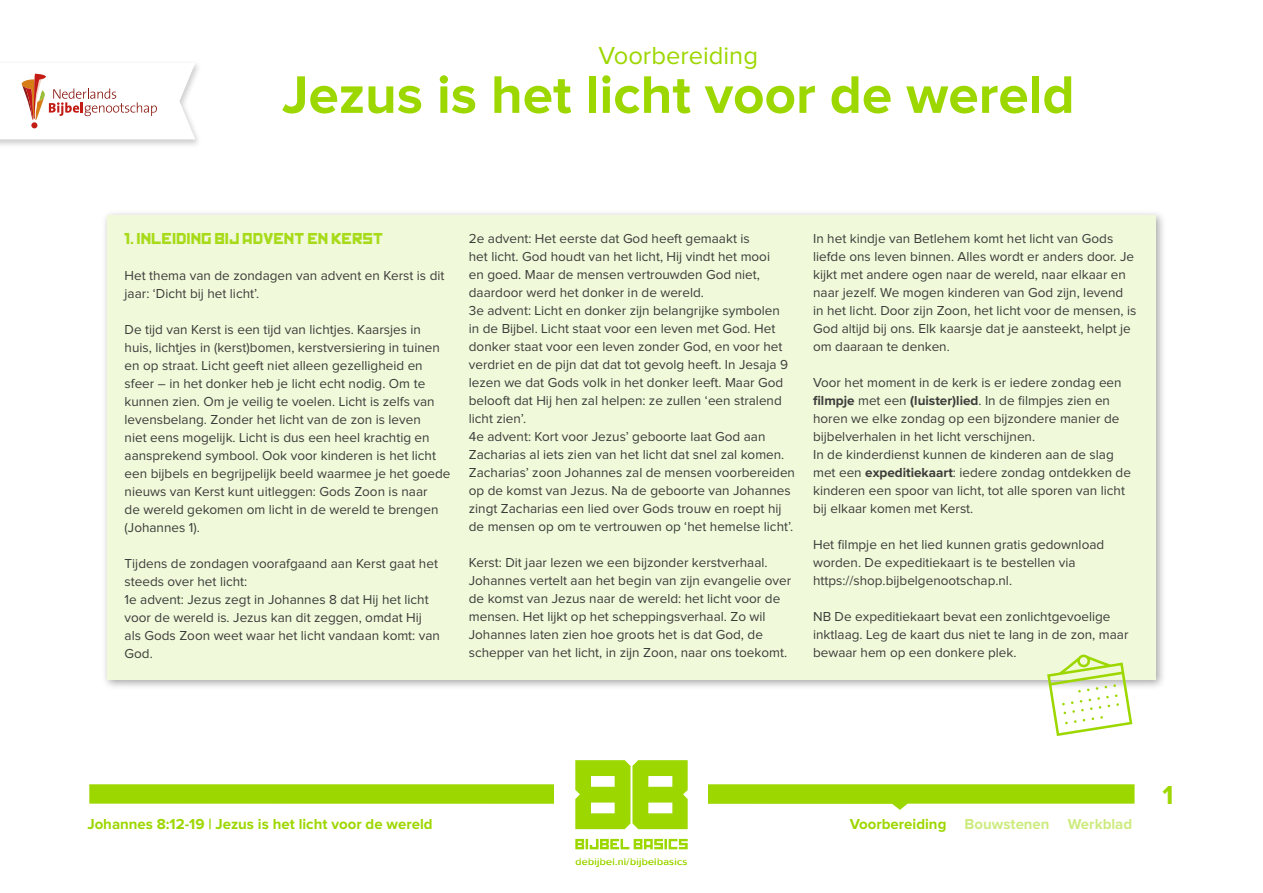
<style>
.page{position:relative;width:1263px;height:893px;background:#fff}
.page>*{position:absolute;margin:0;border:0;box-sizing:border-box;transform-origin:0 0}
.t1{font:700 54.75px "Proxima Nova";color:#9dd700}
.t2{font:700 27px "Proxima Nova";color:#9dd700}
.t3{font:25.5px "Proxima Nova";color:#9dd700}
.t4{font:700 15px "Proxima Nova";color:#9dd700}
.t5{font:15px "Kremlin";color:#a7db1a}
.t6{font:700 15px "Proxima Nova";color:#ceeb80}
.t7{font:13.5px/18px "Proxima Nova";color:#3c3c3b}
.t8{font:10.5px "Proxima Nova";letter-spacing:.03em;color:#9dd700}
.s1{font-weight:700}
.s2{color:#ceeb80}
</style>
<div class="page">
<svg style="left:575px;top:839px;width:113px;height:10px"></svg>
<svg style="left:89px;top:760px;width:1045px;height:69px"></svg>
<div style="left:0;top:60px;width:202px;height:88px;background:#000;opacity:.2"></div>
<svg style="left:0;top:63px;width:195px;height:76px"></svg>
<div style="left:101px;top:209px;width:1065px;height:481px;background:#000;opacity:.35"></div>
<div style="left:108px;top:216px;width:1048px;height:464px;background:#f0f9d9"></div>
<svg style="left:1047px;top:655px;width:85px;height:81px"></svg>
<h3 class="t3" style="left:598px;top:44px;width:161px">Voorbereiding</h3>
<h1 class="t1" style="left:282px;top:70px;width:794px">Jezus is het licht voor de wereld</h1>
<p class="t5" style="left:125px;top:233px;width:261px">1. INLEIDING BIJ ADVENT EN KERST</p>
<p class="t7" style="left:125px;top:267px;width:321px">Het thema van de zondagen van advent en Kerst is dit jaar: ‘Dicht bij het licht’.</p>
<p class="t7" style="left:125px;top:321px;width:327px">De tijd van Kerst is een tijd van lichtjes. Kaarsjes in huis, lichtjes in (kerst)bomen, kerstversiering in tuinen en op straat. Licht geeft niet alleen gezelligheid en sfeer – in het donker heb je licht echt nodig. Om te kunnen zien. Om je veilig te voelen. Licht is zelfs van levensbelang. Zonder het licht van de zon is leven<br>niet eens mogelijk. Licht is dus een heel krachtig en aansprekend symbool. Ook voor kinderen is het licht een bijbels en begrijpelijk beeld waarmee je het goede nieuws van Kerst kunt uitleggen: Gods Zoon is naar<br>de wereld gekomen om licht in de wereld te brengen (Johannes 1).</p>
<p class="t7" style="left:125px;top:555px;width:317px">Tijdens de zondagen voorafgaand aan Kerst gaat het steeds over het licht:<br>1e advent: Jezus zegt in Johannes 8 dat Hij het licht voor de wereld is. Jezus kan dit zeggen, omdat Hij als Gods Zoon weet waar het licht vandaan komt: van God.</p>
<p class="t7" style="left:469px;top:230px;width:328px">2e advent: Het eerste dat God heeft gemaakt is<br>het licht. God houdt van het licht, Hij vindt het mooi<br>en goed. Maar de mensen vertrouwden God niet, daardoor werd het donker in de wereld.<br>3e advent: Licht en donker zijn belangrijke symbolen<br>in de Bijbel. Licht staat voor een leven met God. Het donker staat voor een leven zonder God, en voor het verdriet en de pijn dat dat tot gevolg heeft. In Jesaja 9 lezen we dat Gods volk in het donker leeft. Maar God belooft dat Hij hen zal helpen: ze zullen ‘een stralend licht zien’.<br>4e advent: Kort voor Jezus’ geboorte laat God aan Zacharias al iets zien van het licht dat snel zal komen.<br>Zacharias’ zoon Johannes zal de mensen voorbereiden op de komst van Jezus. Na de geboorte van Johannes zingt Zacharias een lied over Gods trouw en roept hij de mensen op om te vertrouwen op ‘het hemelse licht’.</p>
<p class="t7" style="left:469px;top:554px;width:324px">Kerst: Dit jaar lezen we een bijzonder kerstverhaal.<br>Johannes vertelt aan het begin van zijn evangelie over de komst van Jezus naar de wereld: het licht voor de mensen. Het lijkt op het scheppingsverhaal. Zo wil Johannes laten zien hoe groots het is dat God, de schepper van het licht, in zijn Zoon, naar ons toekomt.</p>
<p class="t7" style="left:813px;top:230px;width:325px">In het kindje van Betlehem komt het licht van Gods liefde ons leven binnen. Alles wordt er anders door. Je kijkt met andere ogen naar de wereld, naar elkaar en naar jezelf. We mogen kinderen van God zijn, levend in het licht. Door zijn Zoon, het licht voor de mensen, is God altijd bij ons. Elk kaarsje dat je aansteekt, helpt je om daaraan te denken.</p>
<p class="t7" style="left:813px;top:374px;width:319px">Voor het moment in de kerk is er iedere zondag een <span class="s1">filmpje</span> met een <span class="s1">(luister)lied</span>. In de filmpjes zien en horen we elke zondag op een bijzondere manier de bijbelverhalen in het licht verschijnen.<br>In de kinderdienst kunnen de kinderen aan de slag met een <span class="s1">expeditiekaart</span>: iedere zondag ontdekken de kinderen een spoor van licht, tot alle sporen van licht bij elkaar komen met Kerst.</p>
<p class="t7" style="left:813px;top:536px;width:293px">Het filmpje en het lied kunnen gratis gedownload worden. De expeditiekaart is te bestellen via https://shop.bijbelgenootschap.nl.</p>
<p class="t7" style="left:813px;top:608px;width:317px">NB De expeditiekaart bevat een zonlichtgevoelige inktlaag. Leg de kaart dus niet te lang in de zon, maar bewaar hem op een donkere plek.</p>
<p class="t4" style="left:87px;top:817px;width:347px">Johannes 8:12-19 | Jezus is het licht voor de wereld</p>
<p class="t6" style="left:1068px;top:817px;width:66px">Werkblad</p>
<p class="t4" style="left:850px;top:817px;width:201px">Voorbereiding <span class="s2">Bouwstenen</span></p>
<p class="t8" style="left:575px;top:856px;width:113px">debijbel.nl/bijbelbasics</p>
<h2 class="t2" style="left:1162px;top:782px;width:13px">1</h2>
</div>
